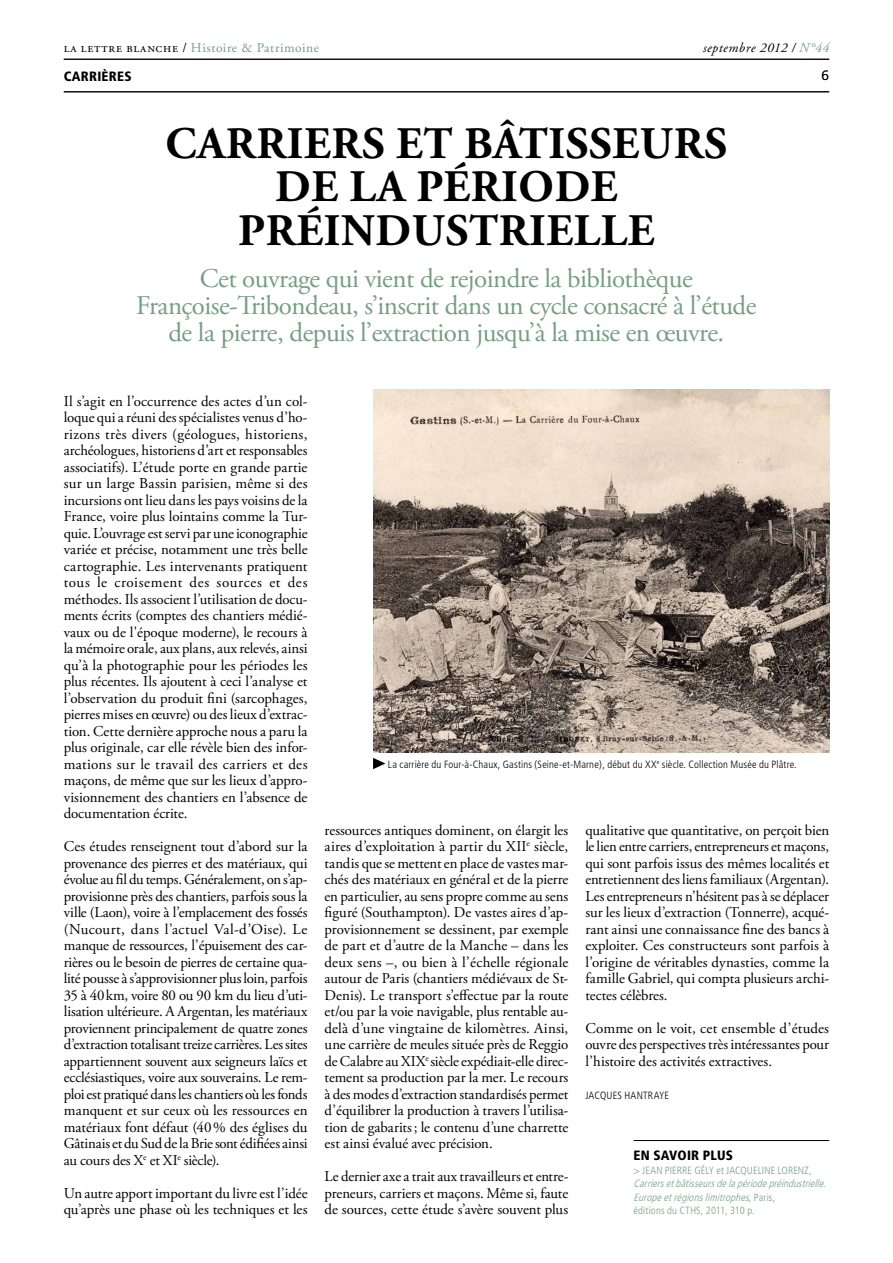
<style>
.page{position:relative;width:893px;height:1263px;background:#fff}
.page>*{position:absolute;margin:0;border:0;box-sizing:border-box;transform-origin:0 0}
.t1{font:700 45px "Adobe Garamond Pro";letter-spacing:.015em;color:#000}
.t2{font:700 45px "Adobe Garamond Pro";letter-spacing:.035em;color:#000}
.t3{font:27px/27px "Adobe Garamond Pro";letter-spacing:-.02em;color:#779e84;text-align:center}
.t4{font:15px/16.5px "Adobe Garamond Pro";letter-spacing:-.005em;color:#000;text-align:justify}
.t5{font:13.5px "Adobe Garamond Pro";letter-spacing:.045em;color:#779e84}
.t6{font:900 condensed 13.5px "Frutiger";letter-spacing:.02em;color:#000}
.t7{font:italic 13.5px "Adobe Garamond Pro";letter-spacing:.04em;color:#000}
.t8{font:300 13.5px "Frutiger";color:#000}
.t9{font:300 condensed 10.5px "Frutiger";letter-spacing:.015em;color:#000}
.t10{font:italic 300 condensed 10.5px/13.5px "Frutiger";color:#779e84}
.t11{font:300 condensed 10.5px "Frutiger";letter-spacing:.005em;color:#779e84}
.s1{color:#000}
.s2{color:#779e84}
.s3{font-style:normal}
</style>
<div class="page">
<hr style="left:64px;top:59px;width:765px;height:1px;background:#000">
<hr style="left:64px;top:92px;width:765px;height:1px;background:#000">
<svg style="left:373px;top:758px;width:12px;height:11px"></svg>
<img style="left:373px;top:389px;width:456px;height:363px">
<hr style="left:634px;top:1140px;width:195px;height:1px;background:#000">
<p class="t5" style="left:64px;top:40px;width:257px"><span class="s1">la lettre blanche /</span> Histoire &amp; Patrimoine</p>
<p class="t7" style="left:703px;top:40px;width:128px">septembre 2012 / <span class="s2">n°44</span></p>
<p class="t6" style="left:64px;top:68px;width:69px">CARRIÈRES</p>
<h1 class="t1" style="left:166px;top:117px;width:556px">CARRIERS ET BÂTISS EURS</h1>
<h1 class="t2" style="left:275px;top:161px;width:344px">DE LA PÉRIODE</h1>
<h1 class="t1" style="left:238px;top:204px;width:169px">PRÉINDUST</h1>
<h1 class="t1" style="left:499px;top:204px;width:157px">RIELLE</h1>
<h2 class="t3" style="left:136px;top:266px;width:622px">Cet ouvrage qui vient de rejoindre la bibliothèque<br>Françoise-Tribondeau, s’inscrit dans un cycle consacré à l’étude de la pierre, depuis l’extraction jusqu’à la mise en œuvre.</h2>
<p class="t8" style="left:821px;top:68px;width:9px">6</p>
<p class="t4" style="left:64px;top:393px;width:245px">Il s’agit en l’occurrence des actes d’un col&shy;loque qui a réuni des spécialistes venus d’ho&shy;rizons très divers (géologues, historiens, archéologues, historiens d’art et responsables associatifs). L’étude porte en grande partie sur un large Bassin parisien, même si des incursions ont lieu dans les pays voisins de la France, voire plus lointains comme la Tur&shy;quie. L’ouvrage est servi par une iconographie variée et précise, notamment une très belle cartographie. Les intervenants pratiquent tous le croisement des sources et des méthodes. Ils associent l’utilisation de docu&shy;ments écrits (comptes des chantiers médié&shy;vaux ou de l'époque moderne), le recours à la mémoire orale, aux plans, aux relevés, ainsi qu’à la photographie pour les périodes les plus récentes. Ils ajoutent à ceci l’analyse et l’observation du produit fini (sarcophages, pierres mises en œuvre) ou des lieux d’extrac&shy;tion. Cette dernière approche nous a paru la plus originale, car elle révèle bien des infor&shy;mations sur le travail des carriers et des maçons, de même que sur les lieux d’appro&shy;visionnement des chantiers en l’absence de documentation écrite.</p>
<p class="t4" style="left:64px;top:839px;width:245px">Ces études renseignent tout d’abord sur la provenance des pierres et des matériaux, qui évolue au fil du temps. Généralement, on s’ap&shy;provisionne près des chantiers, parfois sous la ville (Laon), voire à l’emplacement des fossés (Nucourt, dans l’actuel Val-d’Oise). Le manque de ressources, l’épuisement des car&shy;rières ou le besoin de pierres de certaine qua&shy;lité pousse à s’approvisionner plus loin, parfois 35 à 40km, voire 80 ou 90 km du lieu d’uti&shy;lisation ultérieure. A Argentan, les matériaux proviennent principalement de quatre zones d’extraction totalisant treize carrières. Les sites appartiennent souvent aux seigneurs laïcs et ecclésiastiques, voire aux souverains. Le rem&shy;ploi est pratiqué dans les chantiers où les fonds manquent et sur ceux où les ressources en matériaux font défaut (40% des églises du Gâtinais et du Sud de la Brie sont édifiées ainsi au cours des X<sup>e</sup> et XI<sup>e</sup> siècle).</p>
<p class="t4" style="left:64px;top:1185px;width:245px">Un autre apport important du livre est l’idée qu’après une phase où les techniques et les</p>
<p class="t9" style="left:388px;top:758px;width:410px">La carrière du Four-à-Chaux, Gastins (Seine-et-Marne), début du XX<sup>e</sup> siècle. Collection M usée du Plâtre.</p>
<p class="t4" style="left:325px;top:822px;width:245px">ressources antiques dominent, on élargit les aires d’exploitation à partir du XII<sup>e</sup> siècle, tandis que se mettent en place de vastes mar&shy;chés des matériaux en général et de la pierre en particulier, au sens propre comme au sens figuré (Southampton). De vastes aires d’ap&shy;provisionnement se dessinent, par exemple de part et d’autre de la Manche – dans les deux sens –, ou bien à l’échelle régionale autour de Paris (chantiers médiévaux de St-Denis). Le transport s’effectue par la route et/ou par la voie navigable, plus rentable au&shy;delà d’une vingtaine de kilomètres. Ainsi, une carrière de meules située près de Reggio de Calabre au XIX<sup>e</sup> siècle expédiait-elle direc&shy;tement sa production par la mer. Le recours à des modes d’extraction standardisés permet d’équilibrer la production à travers l’utilisa&shy;tion de gabarits; le contenu d’une charrette est ainsi évalué avec précision.</p>
<p class="t4" style="left:325px;top:1169px;width:245px">Le dernier axe a trait aux travailleurs et entre&shy;preneurs, carriers et maçons. Même si, faute de sources, cette étude s’avère souvent plus</p>
<p class="t4" style="left:585px;top:822px;width:245px">qualitative que quantitative, on perçoit bien le lien entre carriers, entrepreneurs et maçons, qui sont parfois issus des mêmes localités et entretiennent des liens familiaux (Argentan).<br>Les entrepreneurs n’hésitent pas à se déplacer sur les lieux d’extraction (Tonnerre), acqué&shy;rant ainsi une connaissance fine des bancs à exploiter. Ces constructeurs sont parfois à l’origine de véritables dynasties, comme la famille Gabriel, qui compta plusieurs archi&shy;tectes célèbres.</p>
<p class="t4" style="left:585px;top:1020px;width:245px">Comme on le voit, cet ensemble d’études ouvre des perspectives très intéressantes pour l’histoire des activités extractives.</p>
<p class="t9" style="left:585px;top:1089px;width:85px">Jacques HANTRAYE</p>
<p class="t6" style="left:634px;top:1147px;width:101px">EN SAVOIR PLUS</p>
<p class="t11" style="left:634px;top:1164px;width:18px">&gt; Jean</p>
<p class="t11" style="left:665px;top:1164px;width:6px">pierre</p>
<p class="t11" style="left:694px;top:1164px;width:64px">Gély et Jacqueline</p>
<p class="t11" style="left:778px;top:1164px;width:11px">Loren</p>
<p class="t11" style="left:804px;top:1164px;width:9px">z,</p>
<p class="t10" style="left:634px;top:1177px;width:197px">Carriersetbâtisseursdelapériodepréindustrielle.<br>Europeetrégionslimitrophes<span class="s3">, P a r i s ,<br>éditions du CTHS, 2011, 310 p.</span></p>
</div>
